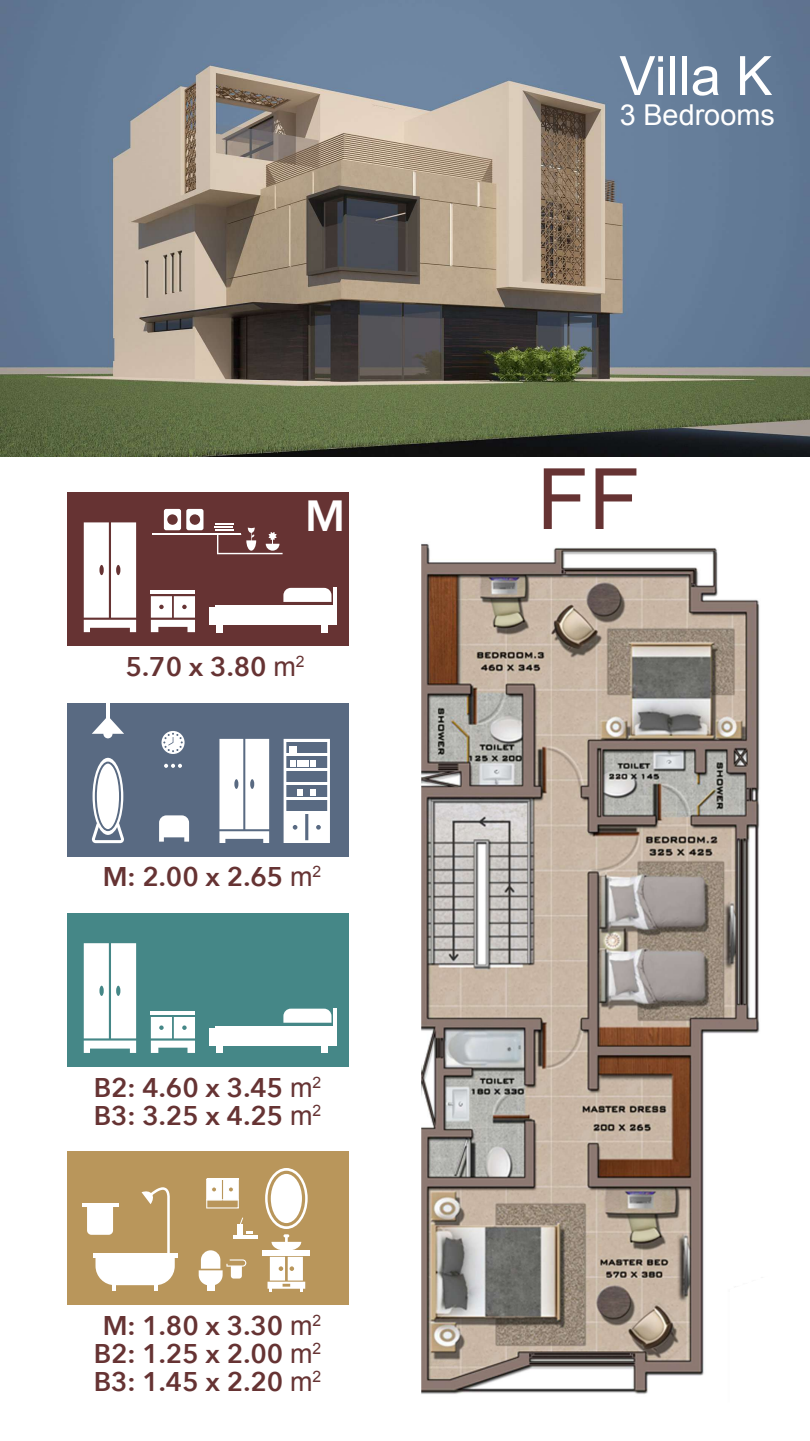
<style>
.page{position:relative;width:810px;height:1441px;background:#fff}
.page>*{position:absolute;margin:0;border:0;box-sizing:border-box;transform-origin:0 0}
.t1{font:84.75px "Arial";color:#633}
.t2{font:54.3px "Arial";color:#fff}
.t3{font:600 43.5px "Avenir Next";color:#fff}
.t4{font:28.8px "Arial";color:#fff}
.t5{font:600 27px/27.9px "Avenir Next";color:#633}
.s1{font-family:"Arial";font-weight:400}
</style>
<div class="page">
<img style="left:0;top:0;width:810px;height:456px">
<img style="left:421px;top:543px;width:339px;height:851px">
<div style="left:67px;top:492px;width:282px;height:154px;background:#633"></div>
<svg style="left:84px;top:522px;width:52px;height:110px;background:#efeaea"></svg>
<hr style="left:151px;top:590px;width:44px;height:4px;background:#fff">
<svg style="left:151px;top:596px;width:44px;height:36px;background:#dfd5d5"></svg>
<div style="left:209px;top:608px;width:128px;height:17px;background:#fff"></div>
<div style="left:215px;top:605px;width:120px;height:17px;background:#fff"></div>
<div style="left:321px;top:620px;width:6px;height:12px;background:#fff"></div>
<div style="left:216px;top:620px;width:6px;height:12px;background:#fff"></div>
<svg style="left:283px;top:588px;width:49px;height:14px"></svg>
<hr style="left:333px;top:587px;width:4px;height:22px;background:#fff">
<svg style="left:164px;top:509px;width:39px;height:21px"></svg>
<hr style="left:152px;top:534px;width:89px;height:1px;background:#fff">
<svg style="left:214px;top:523px;width:69px;height:31px"></svg>
<div style="left:67px;top:913px;width:282px;height:154px;background:#458787"></div>
<svg style="left:84px;top:943px;width:52px;height:110px;background:#ecf2f2"></svg>
<hr style="left:151px;top:1011px;width:44px;height:4px;background:#fff">
<svg style="left:151px;top:1017px;width:44px;height:36px;background:#d9e6e6"></svg>
<div style="left:209px;top:1028px;width:128px;height:18px;background:#fff"></div>
<div style="left:215px;top:1026px;width:120px;height:17px;background:#fff"></div>
<div style="left:321px;top:1041px;width:6px;height:12px;background:#fff"></div>
<div style="left:216px;top:1041px;width:6px;height:12px;background:#fff"></div>
<svg style="left:283px;top:1008px;width:49px;height:15px"></svg>
<hr style="left:333px;top:1008px;width:4px;height:22px;background:#fff">
<div style="left:67px;top:703px;width:282px;height:153px;background:#596a82"></div>
<svg style="left:219px;top:739px;width:50px;height:104px;background:#edeff1"></svg>
<svg style="left:284px;top:739px;width:46px;height:104px"></svg>
<svg style="left:92px;top:758px;width:32px;height:85px"></svg>
<svg style="left:162px;top:731px;width:23px;height:23px"></svg>
<svg style="left:159px;top:815px;width:30px;height:26px"></svg>
<svg style="left:164px;top:764px;width:18px;height:4px"></svg>
<hr style="left:106px;top:703px;width:3px;height:16px;background:#fff">
<svg style="left:92px;top:716px;width:32px;height:18px"></svg>
<div style="left:103px;top:729px;width:10px;height:9px;background:#fff;border-radius:50%"></div>
<div style="left:67px;top:1151px;width:282px;height:154px;background:#b9965b"></div>
<hr style="left:82px;top:1204px;width:36px;height:3px;background:#fff">
<hr style="left:93px;top:1253px;width:85px;height:4px;background:#fff">
<svg style="left:87px;top:1187px;width:88px;height:104px"></svg>
<div style="left:207px;top:1273px;width:8px;height:18px;background:#fff"></div>
<svg style="left:199px;top:1250px;width:47px;height:35px"></svg>
<hr style="left:233px;top:1236px;width:24px;height:3px;background:#fff">
<svg style="left:237px;top:1217px;width:16px;height:17px"></svg>
<div style="left:263px;top:1250px;width:47px;height:5px;background:#fff"></div>
<svg style="left:265px;top:1168px;width:43px;height:82px"></svg>
<svg style="left:268px;top:1257px;width:37px;height:34px"></svg>
<svg style="left:206px;top:1178px;width:33px;height:30px"></svg>
<h3 class="t3" style="left:305px;top:487px;width:42px">M</h3>
<p class="t5" style="left:126px;top:653px;width:180px">5.70 x 3.80 <span class="s1">m</span><sup>2</sup></p>
<p class="t5" style="left:103px;top:864px;width:220px">M: 2.00 x 2.65 <span class="s1">m</span><sup>2</sup></p>
<p class="t5" style="left:94px;top:1074px;width:229px">B2: 4.60 x 3.45 <span class="s1">m</span><sup>2<br></sup>B3: 3.25 x 4.25 <span class="s1">m</span><sup>2</sup></p>
<p class="t5" style="left:94px;top:1312px;width:229px;text-align:center">M: 1.80 x 3.30 <span class="s1">m</span><sup>2<br></sup>B2: 1.25 x 2.00 <span class="s1">m</span><sup>2<br></sup>B3: 1.45 x 2.20 <span class="s1">m</span><sup>2</sup></p>
<h2 class="t2" style="left:619px;top:55px;width:154px">Villa K</h2>
<p class="t4" style="left:619px;top:104px;width:157px">3 Bedrooms</p>
<h1 class="t1" style="left:537px;top:467px;width:105px">FF</h1>
</div>
